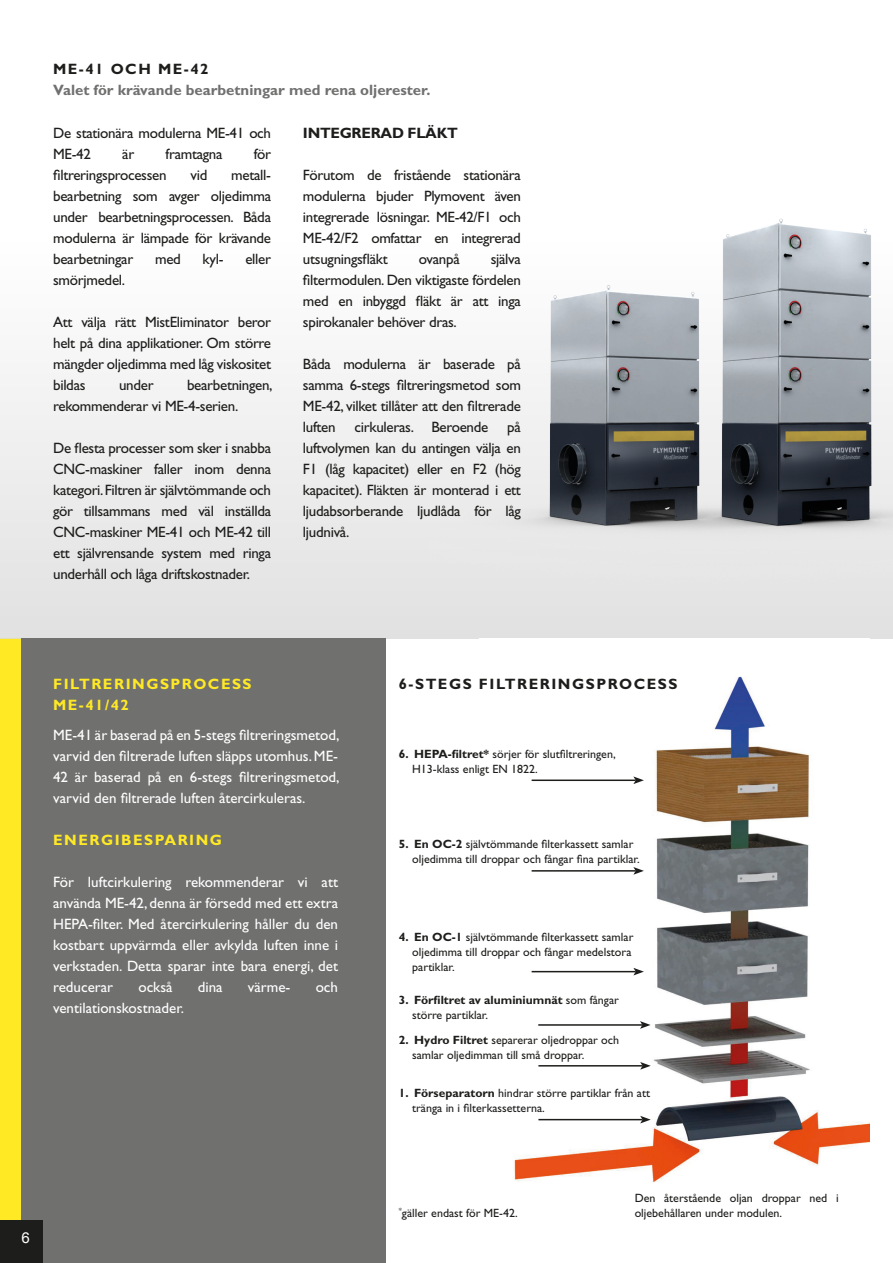
<style>
.page{position:relative;width:893px;height:1263px;background:#fff}
.page>*{position:absolute;margin:0;border:0;box-sizing:border-box;transform-origin:0 0}
.t1{font:15px/21px "Gill Sans Std";letter-spacing:-.02em;color:#1d1d1b;text-align:justify}
.t2{font:15px/21px "Gill Sans Std";color:#fff;text-align:justify}
.t3{font:700 15px "Gill Sans Std";color:#70706f}
.t4{font:700 15px/21px "Gill Sans Std";letter-spacing:.1em;color:#ffe925}
.t5{font:700 15px "Gill Sans Std";letter-spacing:.1em;color:#1d1d1b}
.t6{font:700 15px "Gill Sans Std";letter-spacing:-.02em;color:#1d1d1b}
.t7{font:15px "Arial Unicode MS";color:#fff}
.t8{font:12px/15px "Gill Sans Std";color:#1d1d1b}
.t9{font:700 12px/15px "Gill Sans Std";color:#1d1d1b}
.s1{font-weight:700}
.s2{font-weight:400}
</style>
<div class="page">
<div style="left:0;top:639px;width:21px;height:624px;background:#ffe925"></div>
<div style="left:0;top:242px;width:893px;height:397px;background:linear-gradient(to bottom,#fefefe,#e1e1e1)"></div>
<div style="left:21px;top:639px;width:365px;height:624px;background:#70706f"></div>
<img style="left:254px;top:218px;width:639px;height:378px">
<img style="left:514px;top:676px;width:355px;height:507px">
<div style="left:0;top:1220px;width:43px;height:43px;background:#1d1d1b"></div>
<hr style="left:538px;top:1119px;width:104px;height:1px;background:#1d1d1b">
<svg style="left:640px;top:1116px;width:11px;height:7px"></svg>
<hr style="left:538px;top:1065px;width:104px;height:1px;background:#1d1d1b">
<svg style="left:640px;top:1062px;width:11px;height:8px"></svg>
<hr style="left:538px;top:1024px;width:104px;height:2px;background:#1d1d1b">
<svg style="left:640px;top:1021px;width:11px;height:8px"></svg>
<hr style="left:532px;top:971px;width:104px;height:1px;background:#1d1d1b">
<svg style="left:633px;top:968px;width:11px;height:7px"></svg>
<hr style="left:532px;top:870px;width:104px;height:2px;background:#1d1d1b">
<svg style="left:633px;top:867px;width:11px;height:8px"></svg>
<hr style="left:532px;top:779px;width:104px;height:2px;background:#1d1d1b">
<svg style="left:633px;top:776px;width:11px;height:8px"></svg>
<p class="t5" style="left:53px;top:60px;width:157px">ME-41 OCH ME-42</p>
<p class="t3" style="left:53px;top:81px;width:379px">Valet för krävande bearbetningar med rena oljerester.</p>
<p class="t1" style="left:53px;top:122px;width:219px">De stationära modulerna ME-41 och<br>ME-42</p>
<p class="t6" style="left:303px;top:124px;width:156px">INTEGRERAD FLÄKT</p>
<p class="t1" style="left:303px;top:164px;width:219px">Förutom de fristående stationära modulerna bjuder Plymovent även integrerade lösningar. ME-42/F1 och ME-42/F2 omfattar en integrerad utsugningsfläkt</p>
<p class="t1" style="left:122px;top:143px;width:14px">är</p>
<p class="t1" style="left:166px;top:143px;width:58px">framtagna</p>
<p class="t1" style="left:254px;top:143px;width:19px">för</p>
<p class="t1" style="left:53px;top:164px;width:115px">filtreringsprocessen</p>
<p class="t1" style="left:190px;top:164px;width:18px">vid</p>
<p class="t1" style="left:53px;top:164px;width:219px;text-indent:178px">metall&shy;bearbetning som avger oljedimma under bearbetningsprocessen. Båda modulerna är lämpade för krävande bearbetningar</p>
<p class="t1" style="left:419px;top:248px;width:43px">ovanpå</p>
<p class="t1" style="left:155px;top:248px;width:27px">med</p>
<p class="t1" style="left:203px;top:248px;width:22px">kyl-</p>
<p class="t1" style="left:245px;top:248px;width:27px">eller</p>
<p class="t1" style="left:303px;top:248px;width:219px;text-indent:188px">själva filtermodulen. Den viktigaste fördelen med en inbyggd fläkt är att inga spirokanaler behöver dras.</p>
<p class="t1" style="left:303px;top:353px;width:219px">Båda modulerna är baserade på samma 6-stegs filtreringsmetod som ME-42, vilket tillåter att den filtrerade luften</p>
<p class="t1" style="left:53px;top:269px;width:73px">smörjmedel.</p>
<p class="t1" style="left:53px;top:311px;width:219px">Att välja rätt MistEliminator beror helt på dina applikationer. Om större mängder oljedimma med låg viskositet bildas</p>
<p class="t1" style="left:53px;top:374px;width:221px;text-indent:134px">bearbetningen, rekommenderar vi ME-4-serien.</p>
<p class="t1" style="left:53px;top:437px;width:219px">De flesta processer som sker i snabba CNC-maskiner faller inom denna kategori. Filtren är självtömmande och gör tillsammans med väl inställda CNC-maskiner ME-41 och ME-42 till ett självrensande system med ringa underhåll och låga driftskostnader.</p>
<p class="t1" style="left:119px;top:374px;width:36px">under</p>
<p class="t1" style="left:303px;top:416px;width:219px;text-indent:204px">på luftvolymen kan du antingen välja en F1 (låg kapacitet) eller en F2 (hög kapacitet). Fläkten är monterad i ett ljudabsorberande ljudlåda för låg ljudnivå.</p>
<p class="t1" style="left:355px;top:416px;width:135px">cirkuleras. Beroende</p>
<p class="t4" style="left:53px;top:673px;width:200px">FILTRERINGSPROCESS<br>ME-41/42</p>
<p class="t2" style="left:53px;top:725px;width:288px">ME-41 är baserad på en 5-stegs filtreringsmetod, varvid den filtrerade luften släpps utomhus. ME-42 är baserad på en 6-stegs filtreringsmetod, varvid den filtrerade luften återcirkuleras.</p>
<p class="t4" style="left:53px;top:830px;width:171px">ENERGIBESPARING</p>
<p class="t2" style="left:53px;top:872px;width:286px">För luftcirkulering rekommenderar vi att använda ME-42, denna är försedd med ett extra HEPA-filter. Med återcirkulering håller du den kostbart uppvärmda eller avkylda luften inne i verkstaden. Detta sparar inte bara energi, det reducerar</p>
<p class="t2" style="left:138px;top:977px;width:36px">också</p>
<p class="t2" style="left:198px;top:977px;width:26px">dina</p>
<p class="t2" style="left:248px;top:977px;width:44px">värme-</p>
<p class="t2" style="left:316px;top:977px;width:24px">och</p>
<p class="t2" style="left:53px;top:998px;width:133px">ventilationskostnader.</p>
<p class="t7" style="left:21px;top:1227px;width:10px">6</p>
<p class="t5" style="left:399px;top:674px;width:280px">6-STEGS FILTRERINGSPROCESS</p>
<p class="t8" style="left:412px;top:747px;width:205px;text-indent:-13px"><span class="s1">6. HEPA-filtret*</span> sörjer för slutfiltreringen,<br>H13-klass enligt EN 1822.</p>
<p class="t8" style="left:412px;top:836px;width:229px;text-indent:-13px"><span class="s1">5. En OC-2</span> självtömmande filterkassett samlar oljedimma till droppar och fångar fina partiklar.</p>
<p class="t8" style="left:412px;top:929px;width:223px;text-indent:-13px"><span class="s1">4. En OC-1</span> självtömmande filterkassett samlar oljedimma till droppar och fångar medelstora partiklar.</p>
<p class="t9" style="left:412px;top:992px;width:208px;text-indent:-13px">3. Förfiltret av aluminiumnät <span class="s2">som fångar större partiklar.</span></p>
<p class="t8" style="left:412px;top:1032px;width:208px;text-indent:-13px"><span class="s1">2. Hydro Filtret</span> separerar oljedroppar och samlar oljedimman till små droppar.</p>
<p class="t8" style="left:412px;top:1086px;width:239px;text-indent:-13px"><span class="s1">1. Förseparatorn</span> hindrar större partiklar från att tränga in i filterkassetterna.</p>
<p class="t8" style="left:399px;top:1206px;width:120px"><sup>*</sup>gäller endast för ME-42.</p>
<p class="t8" style="left:635px;top:1191px;width:206px">Den återstående oljan droppar ned i oljebehållaren under modulen.</p>
</div>
